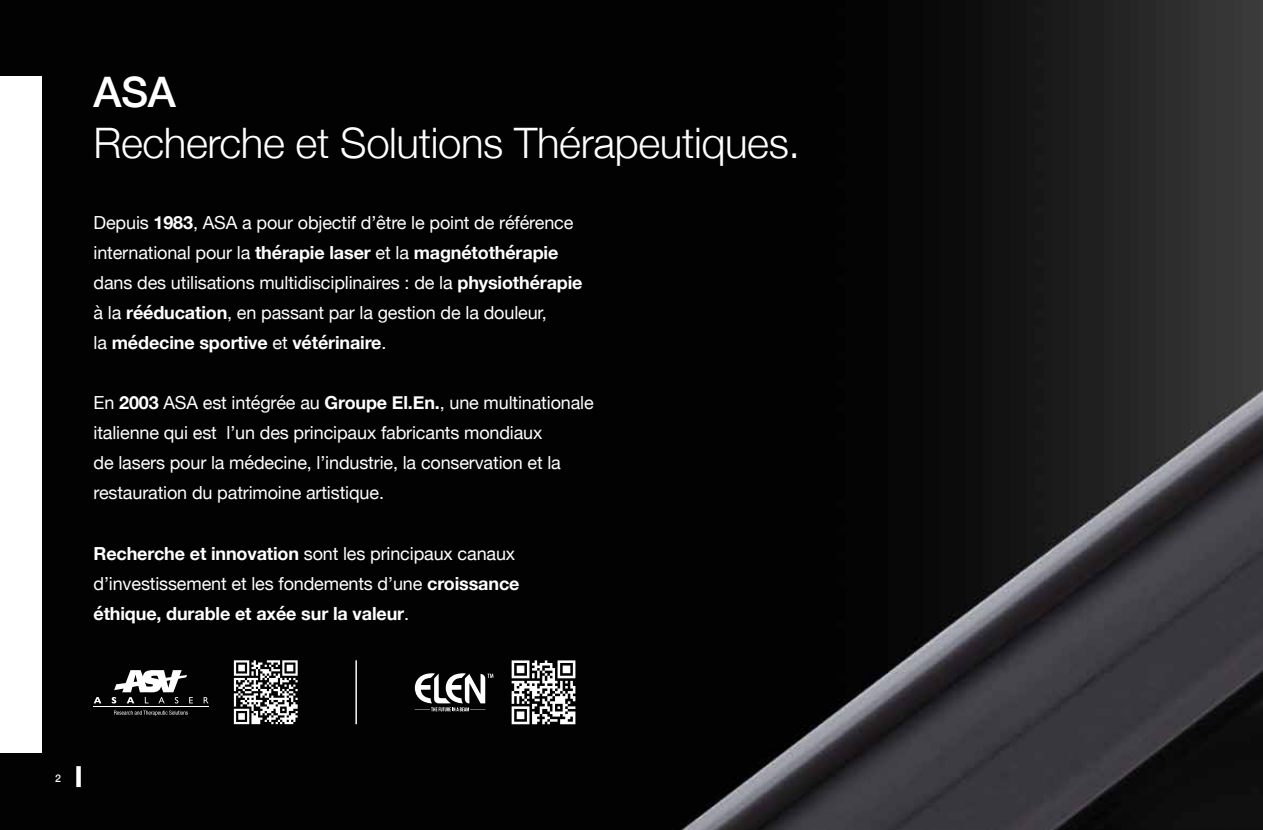
<style>
.page{position:relative;width:1263px;height:830px;background:#fff}
.page>*{position:absolute;margin:0;border:0;box-sizing:border-box;transform-origin:0 0}
.t1{font:300 42px "Helvetica Neue";letter-spacing:-.01em;color:#fff}
.t2{font:500 42px "Helvetica Neue";color:#fff}
.t3{font:18px/30px "Helvetica Neue";letter-spacing:-.01em;color:#fff}
.t4{font:700 18px/30px "Helvetica Neue";letter-spacing:-.01em;color:#fff}
.t5{font:500 10.5px "Helvetica Neue";color:#fff}
.s1{font-weight:700}
.s2{font-weight:400}
</style>
<div class="page">
<img style="left:0;top:0;width:1263px;height:829px">
<div style="left:0;top:77px;width:41px;height:676px;background:#fff"></div>
<svg style="left:512px;top:660px;width:63px;height:64px"></svg>
<svg style="left:415px;top:672px;width:78px;height:39px"></svg>
<hr style="left:355px;top:660px;width:2px;height:64px;background:#fff">
<svg style="left:114px;top:710px;width:74px;height:5px"></svg>
<svg style="left:94px;top:669px;width:115px;height:34px"></svg>
<hr style="left:94px;top:706px;width:115px;height:1px;background:#fff">
<svg style="left:234px;top:660px;width:64px;height:63px"></svg>
<div style="left:76px;top:765px;width:5px;height:21px;background:#fff"></div>
<h1 class="t2" style="left:94px;top:58px;width:84px">ASA</h1>
<h1 class="t1" style="left:94px;top:109px;width:708px">Recherche et Solutions Thérapeutiques.</h1>
<p class="t3" style="left:94px;top:209px;width:490px">Depuis <span class="s1">1983</span>, ASA a pour objectif d’être le point de référence international pour la <span class="s1">thérapie laser</span> et la <span class="s1">magnétothérapie </span>dans des utilisations multidisciplinaires : de la <span class="s1">physiothérapie </span>à la <span class="s1">rééducation</span>, en passant par la gestion de la douleur,<br>la <span class="s1">médecine sportive</span> et <span class="s1">vétérinaire</span>.</p>
<p class="t3" style="left:94px;top:389px;width:502px">En <span class="s1">2003</span> ASA est intégrée au <span class="s1">Groupe El.En.</span>, une multinationale italienne qui est l’un des principaux fabricants mondiaux<br>de lasers pour la médecine, l’industrie, la conservation et la restauration du patrimoine artistique.</p>
<p class="t4" style="left:94px;top:538px;width:427px">Recherche et innovation <span class="s2">sont les principaux canaux d’investissement et les fondements d’une</span> croissance éthique, durable et axée sur la valeur<span class="s2">.</span></p>
<p class="t5" style="left:55px;top:769px;width:7px">2</p>
</div>
